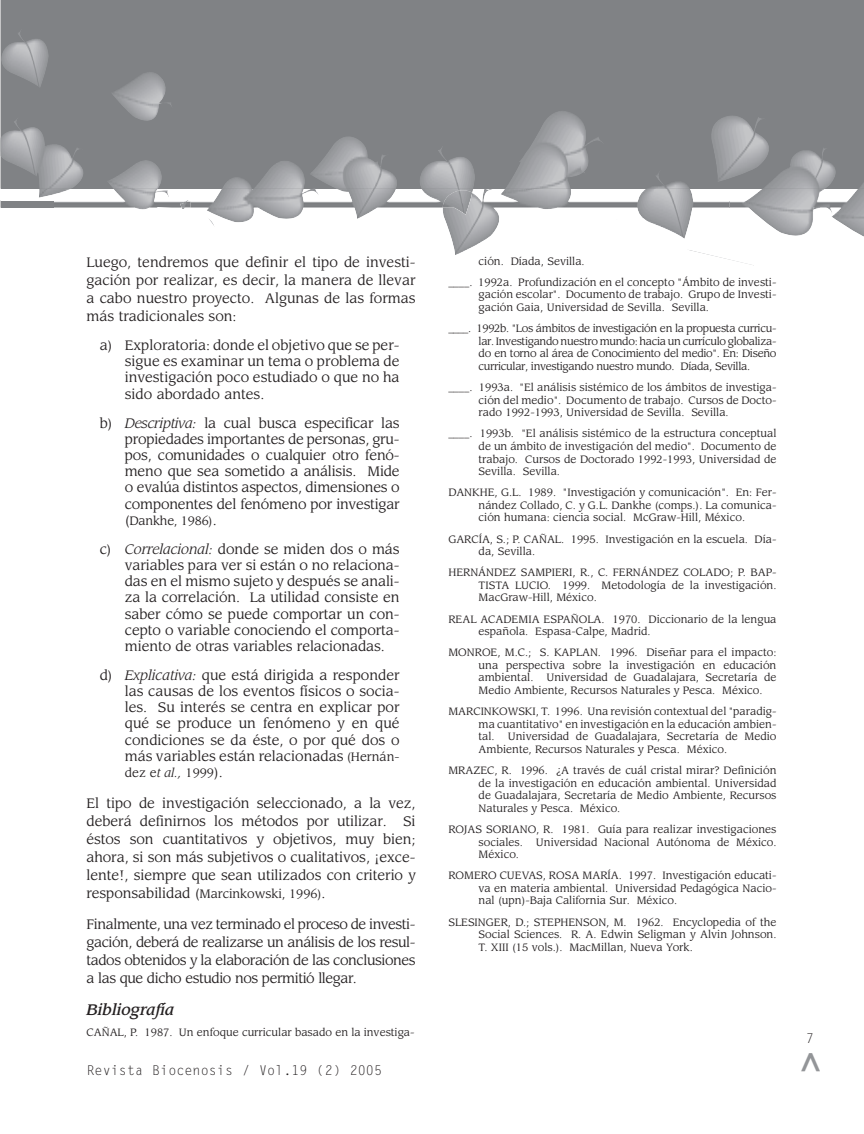
<style>
.page{position:relative;width:864px;height:1134px;background:#fff}
.page>*{position:absolute;margin:0;border:0;box-sizing:border-box;transform-origin:0 0}
.t1{font:700 36px "Leawood";color:#939598}
.t2{font:italic 500 15px "Leawood";color:#231f20}
.t3{font:13.5px/16.2px "Leawood";letter-spacing:-.005em;color:#231f20;text-align:justify}
.t4{font:13.5px "Letter Gothic";color:#231f20}
.t5{font:12px "Leawood";letter-spacing:-.015em;color:#231f20}
.t6{font:10.5px/12.6px "Leawood";color:#231f20;text-align:justify}
.s1{font-style:italic}
.s2{font-size:13.5px}
.s3{font-size:12px}
</style>
<div class="page">
<div style="left:1px;top:0;width:863px;height:189px;background:#808285"></div>
<img style="left:768px;top:189px;width:96px;height:48px">
<img style="left:764px;top:148px;width:100px;height:41px">
<img style="left:717px;top:116px;width:54px;height:66px">
<img style="left:473px;top:189px;width:295px;height:58px">
<img style="left:506px;top:111px;width:183px;height:78px">
<img style="left:21px;top:189px;width:130px;height:21px">
<img style="left:109px;top:160px;width:53px;height:29px">
<img style="left:39px;top:189px;width:32px;height:9px">
<img style="left:0;top:121px;width:83px;height:68px">
<img style="left:1px;top:32px;width:170px;height:89px">
<div style="left:1px;top:202px;width:52px;height:6px;background:#808285"></div>
<img style="left:151px;top:189px;width:322px;height:66px">
<img style="left:222px;top:137px;width:253px;height:52px">
<img style="left:443px;top:190px;width:29px;height:25px">
<img style="left:152px;top:202px;width:41px;height:53px">
<svg style="left:677px;top:220px;width:111px;height:46px"></svg>
<hr style="left:0;top:0;width:1px;height:188px;background:#808285">
<img style="left:0;top:27px;width:1px;height:93px">
<p class="t3" style="left:87px;top:254px;width:331px;line-height:18px">Lue-go, ten-dre-mos que de-fi-nir el ti-po de in-ves-ti&shy;ga-ción por rea-li-zar, es de-cir, la ma-ne-ra de lle-var a ca-bo nues-tro pro-yec-to. Al-gu-nas de las for-mas más tra-di-cio-na-les son:</p>
<p class="t3" style="left:125px;top:337px;width:276px;text-indent:-25px">a) Ex-plo-ra-to-ria: don-de el ob-je-ti-vo que se per&shy;si-gue es exa-mi-nar un te-ma o pro-ble-ma de in-ves-ti-ga-ción po-co es-tu-dia-do o que no ha si-do abor-da-do an-tes.</p>
<p class="t3" style="left:125px;top:415px;width:276px;text-indent:-25px">b) <span class="s1">Des-crip- ti-va:</span> la cual bus-ca es-pe-ci-fi-car las pro-pie-da-des im-por-tan-tes de per-so-nas, gru&shy;pos, co-mu-ni-da-des o cual-quier otro fe-nó&shy;me-no que sea so-me-ti-do a aná-li-sis. Mi-de o eva-lúa dis-tin-tos as-pec-tos, di-men-sio-nes o com-po-nen-tes del fe-nó-me-no por in-ves-ti-gar</p>
<p class="t5" style="left:125px;top:513px;width:93px"><span class="s2">(</span>Dank-he, 1986)<span class="s2">.</span></p>
<p class="t3" style="left:125px;top:541px;width:276px;text-indent:-25px">c) <span class="s1">Co-rre-la-cio-nal:</span> don-de se mi-den dos o más va-ria-bles pa-ra ver si es-tán o no re-la-cio-na&shy;das en el mis-mo su-je-to y des-pués se ana-li&shy;za la co-rre-la-ción. La uti-li-dad con-sis-te en sa-ber có-mo se pue-de com-por-tar un con&shy;cep-to o va-ria-ble co-no-cien-do el com-por-ta&shy;mien-to de otras va-ria-bles re-la-cio-na-das.</p>
<p class="t3" style="left:125px;top:667px;width:276px;text-indent:-25px">d) <span class="s1">Ex-pli-ca-ti-va:</span> que es-tá di-ri-gi-da a res-pon-der las cau-sas de los even-tos fí-si-cos o so-cia&shy;les. Su in-te-rés se cen-tra en ex-pli-car por qué se pro-du-ce un fe-nó-me-no y en qué con-di-cio-nes se da és-te, o por qué dos o más va-ria-bles es-tán re-la-cio-na-das <span class="s3">(Her-nán-</span></p>
<p class="t5" style="left:125px;top:766px;width:99px">dez e<span class="s1">t al.,</span> 1999<span class="s2">).</span></p>
<p class="t3" style="left:87px;top:794px;width:331px;line-height:18px">El ti-po de in-ves-ti-ga-ción se-lec-cio-na-do, a la vez, de-be-rá de-fi-nir-nos los mé-to-dos por uti-li-zar. Si és-tos son cuan-ti-ta-ti-vos y ob-je-ti-vos, muy bien; aho-ra, si son más sub-je-ti-vos o cua-li-ta-ti-vos, ¡ex-ce&shy;len-te!, siem-pre que sean uti-li-za-dos con cri-te-rio y res-pon-sa-bi-li-dad (<span class="s3">Mar-cin-kows-ki, 1996)</span>.</p>
<p class="t3" style="left:87px;top:915px;width:331px;line-height:18px">Fi-nal-men-te, una vez ter-mi-na-do el pro-ce-so de in-ves-ti&shy;ga-ción, de-be-rá de rea-li-zar-se un aná-li-sis de los re-sul&shy;ta-dos ob-te-ni-dos y la ela-bo-ra-ción de las con-clu-sio-nes a las que di-cho es-tu-dio nos per-mi-tió lle-gar.</p>
<p class="t2" style="left:87px;top:1000px;width:89px">Bi-blio-gra-fía</p>
<p class="t6" style="left:87px;top:1026px;width:330px">CA-ÑAL, P. 1987. Un en-fo-que cu-rri-cu-lar ba-sa-do en la in-ves-ti-ga-</p>
<p class="t6" style="left:448px;top:251px;width:330px;line-height:21.1px;text-indent:30px">ción. Día-da, Se-vi-lla.<br>____. 1992a. Pro-fun-di-za-ción en el con-cep-to "Ám-bi-to de in-ves-ti-</p>
<p class="t6" style="left:479px;top:289px;width:299px">ga-ción es-co-lar". Do-cu-men-to de tra-ba-jo. Gru-po de In-ves-ti&shy;ga-ción Gaia, Uni-ver-si-dad de Se-vi-lla. Se-vi-lla.</p>
<p class="t6" style="left:479px;top:322px;width:299px;text-indent:-30px">____. 1992b. "Los ám-bi-tos de in-ves-ti-ga-ción en la pro-pues-ta cu-rri-cu&shy;lar. In-ves-ti-gan-do nues-tro mun-do: ha-cia un cu-rrí-cu-lo glo-ba-li-za&shy;do en tor-no al área de Co-no-ci-mien-to del me-dio". En: Di-se-ño cu-rri-cu-lar, in-ves-ti-gan-do nues-tro mun-do. Día-da, Se-vi-lla.</p>
<p class="t6" style="left:479px;top:381px;width:299px;text-indent:-30px">____. 1993a. "El aná-li-sis sis-té-mi-co de los ám-bi-tos de in-ves-ti-ga&shy;ción del me-dio". Do-cu-men-to de tra-ba-jo. Cur-sos de Doc-to&shy;ra-do 1992-1993, Uni-ver-si-dad de Se-vi-lla. Se-vi-lla.</p>
<p class="t6" style="left:479px;top:428px;width:299px;text-indent:-30px">____. 1993b. "El aná-li-sis sis-té-mi-co de la es-truc-tu-ra con-cep-tual de un ám-bi-to de in-ves-ti-ga-ción del me-dio". Do-cu-men-to de tra-ba-jo. Cur-sos de Doc-to-ra-do 1992-1993, Uni-ver-si-dad de Se-vi-lla. Se-vi-lla.</p>
<p class="t6" style="left:479px;top:486px;width:299px;text-indent:-30px">DANK-HE, G.L. 1989. "In-ves-ti-ga-ción y co-mu-ni-ca-ción". En: Fer&shy;nán-dez Co-lla-do, C. y G.L. Dank-he (comps.). La co-mu-ni-ca&shy;ción hu-ma-na: cien-cia so-cial. Mc-Graw-Hill, Mé-xi-co.</p>
<p class="t6" style="left:479px;top:533px;width:299px;text-indent:-30px">GAR-CÍA, S.; P. CA-ÑAL. 1995. In-ves-ti-ga-ción en la es-cue-la. Día&shy;da, Se-vi-lla.</p>
<p class="t6" style="left:479px;top:566px;width:299px;text-indent:-30px">HER-NÁN-DEZ SAM-PIE-RI, R., C. FER-NÁN-DEZ CO-LA-DO; P. BAP-TIS-TA LU-CIO. 1999. Me-to-do-lo-gía de la in-ves-ti-ga-ción.<br>Mac-Graw-Hill, Mé-xi-co.</p>
<p class="t6" style="left:479px;top:613px;width:299px;text-indent:-30px">REAL ACA-DE-MIA ES-PA-ÑO-LA. 1970. Dic-cio-na-rio de la len-gua es-pa-ño-la. Es-pa-sa-Cal-pe, Ma-drid.</p>
<p class="t6" style="left:479px;top:646px;width:299px;text-indent:-30px">MON-ROE, M.C.; S. KA-PLAN. 1996. Di-se-ñar pa-ra el im-pac-to: una pers-pec-ti-va so-bre la in-ves-ti-ga-ción en edu-ca-ción am-bien-tal. Uni-ver-si-dad de Gua-da-la-ja-ra, Se-cre-ta-ría de Me-dio Am-bien-te, Re-cur-sos Na-tu-ra-les y Pes-ca. Mé-xi-co.</p>
<p class="t6" style="left:479px;top:705px;width:299px;text-indent:-30px">MAR-CIN-KOWS-KI, T. 1996. Una re-vi-sión con-tex-tual del "pa-ra-dig&shy;ma cuan-ti-ta-ti-vo" en in-ves-ti-ga-ción en la edu-ca-ción am-bien&shy;tal. Uni-ver-si-dad de Gua-da-la-ja-ra, Se-cre-ta-ría de Me-dio Am-bien-te, Re-cur-sos Na-tu-ra-les y Pes-ca. Mé-xi-co.</p>
<p class="t6" style="left:479px;top:764px;width:299px;text-indent:-30px">MRA-ZEC, R. 1996. ¿A tra-vés de cuál cris-tal mi-rar? De-fi-ni-ción de la in-ves-ti-ga-ción en edu-ca-ción am-bien-tal. Uni-ver-si-dad de Gua-da-la-ja-ra, Se-cre-ta-ría de Me-dio Am-bien-te, Re-cur-sos Na-tu-ra-les y Pes-ca. Mé-xi-co.</p>
<p class="t6" style="left:479px;top:823px;width:299px;text-indent:-30px">RO-JAS SO-RIA-NO, R. 1981. Guía pa-ra rea-li-zar in-ves-ti-ga-cio-nes so-cia-les. Uni-ver-si-dad Na-cio-nal Au-tó-no-ma de Mé-xi-co.<br>Mé-xi-co.</p>
<p class="t6" style="left:479px;top:869px;width:299px;text-indent:-30px">RO-ME-RO CUE-VAS, RO-SA MA-RÍA. 1997. In-ves-ti-ga-ción edu-ca-ti&shy;va en ma-te-ria am-bien-tal. Uni-ver-si-dad Pe-da-gó-gi-ca Na-cio&shy;nal (upn)-Ba-ja Ca-li-for-nia Sur. Mé-xi-co.</p>
<p class="t6" style="left:479px;top:916px;width:299px;text-indent:-30px">SLE-SIN-GER, D.; STEP-HEN-SON, M. 1962. Ency-clo-pe-dia of the So-cial Scien-ces. R. A. Ed-win Se-lig-man y Al-vin John-son.<br>T. XIII (15 vols.). Mac-Mi-llan, Nue-va York.</p>
<p class="t4" style="left:87px;top:1062px;width:297px">Revista Biocenosis / Vol.19 (2) 2005</p>
<p class="t1" style="left:785px;top:1073px;width:23px;rotate:-90deg">&gt;</p>
</div>
